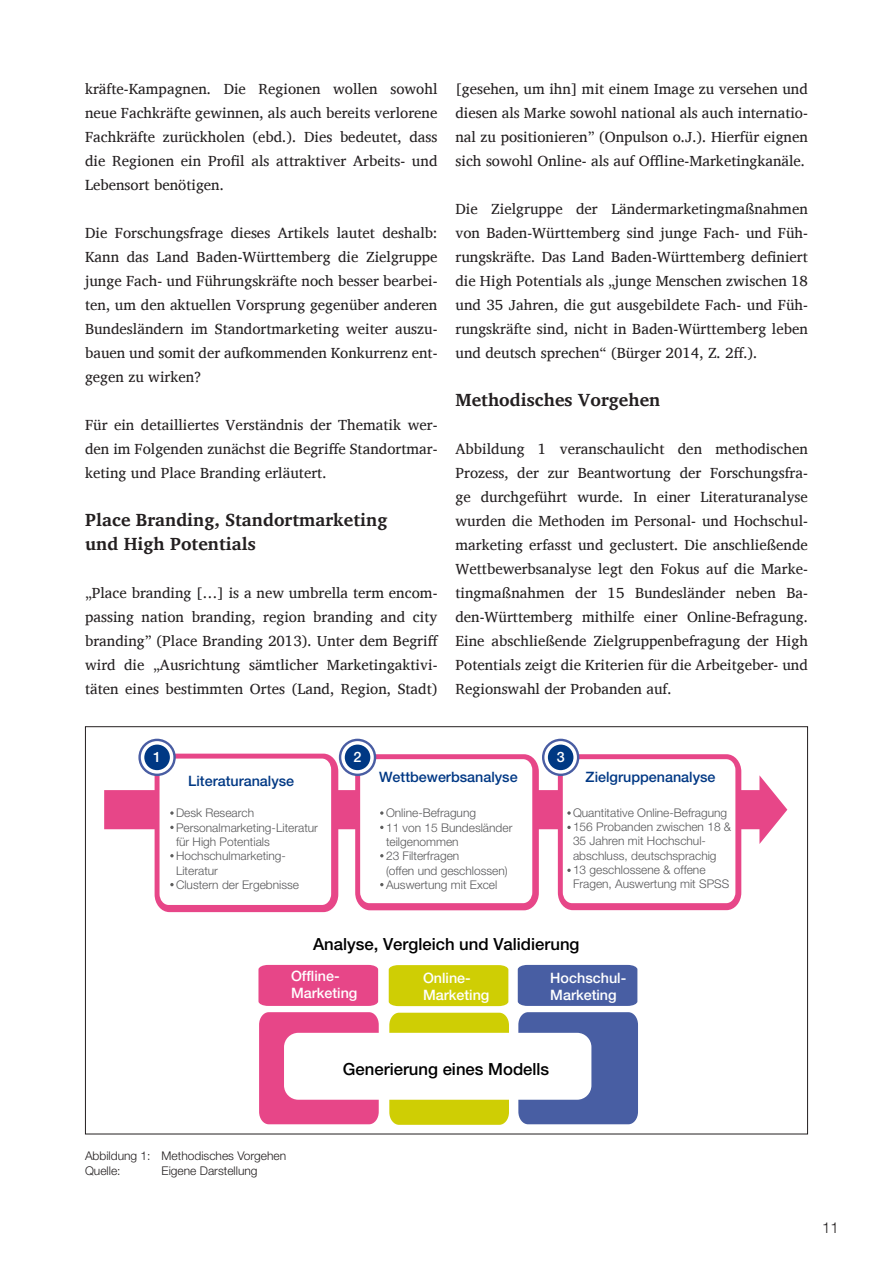
<style>
.page{position:relative;width:893px;height:1263px;background:#fff}
.page>*{position:absolute;margin:0;border:0;box-sizing:border-box;transform-origin:0 0}
.t1{font:700 18px/24px "Charis SIL";color:#231f20}
.t2{font:500 16.8px "Helvetica Neue";color:#000}
.t3{font:15px/24px "Charis SIL";color:#231f20;text-align:justify}
.t4{font:300 15px "Helvetica Neue";color:#231f20}
.t5{font:500 14.4px/17.2px "Helvetica Neue";color:#fff}
.t6{font:500 14.4px "Helvetica Neue";color:#003884}
.t7{font:300 12px/14.4px "Helvetica Neue";color:#58585a}
.t8{font:300 12px/15px "Helvetica Neue";color:#231f20}
</style>
<div class="page">
<svg style="left:104px;top:775px;width:683px;height:69px;fill:#e74688"></svg>
<svg style="left:138px;top:739px;width:38px;height:37px"></svg>
<div style="left:141px;top:741px;width:32px;height:33px;background:#fff;border-radius:50%"></div>
<div style="left:144px;top:744px;width:26px;height:26px;background:#003884;border-radius:50%"></div>
<svg style="left:339px;top:739px;width:37px;height:37px"></svg>
<svg style="left:341px;top:741px;width:33px;height:33px"></svg>
<div style="left:345px;top:744px;width:25px;height:26px;background:#003884;border-radius:50%"></div>
<svg style="left:542px;top:739px;width:37px;height:37px"></svg>
<svg style="left:544px;top:741px;width:33px;height:33px"></svg>
<div style="left:548px;top:744px;width:25px;height:26px;background:#003983;border-radius:50%"></div>
<div style="left:258px;top:965px;width:120px;height:41px;background:#e74688"></div>
<div style="left:389px;top:965px;width:119px;height:41px;background:#cfce04"></div>
<div style="left:518px;top:965px;width:119px;height:41px;background:#485ea3"></div>
<div style="left:259px;top:1012px;width:120px;height:112px;background:#e74688"></div>
<svg style="left:389px;top:1013px;width:120px;height:112px;background:#d0cf0b"></svg>
<div style="left:518px;top:1012px;width:120px;height:112px;background:#485ea3"></div>
<div style="left:284px;top:1033px;width:307px;height:67px;background:#fff;border-radius:14px"></div>
<svg style="left:155px;top:754px;width:183px;height:158px"></svg>
<svg style="left:355px;top:754px;width:184px;height:156px"></svg>
<svg style="left:558px;top:754px;width:183px;height:156px"></svg>
<p class="t3" style="left:85px;top:77px;width:354px">kräfte-Kampagnen. Die Regionen wollen sowohl neue Fachkräfte gewinnen, als auch bereits verlorene Fachkräfte zurückholen (ebd.). Dies bedeutet, dass die Regionen ein Profil als attraktiver Arbeits- und Lebensort benötigen.</p>
<p class="t3" style="left:85px;top:221px;width:354px">Die Forschungsfrage dieses Artikels lautet deshalb:<br>Kann das Land Baden-Württemberg die Zielgruppe junge Fach- und Führungskräfte noch besser bearbei&shy;ten, um den aktuellen Vorsprung gegenüber anderen Bundesländern im Standortmarketing weiter auszu&shy;bauen und somit der aufkommenden Konkurrenz ent&shy;gegen zu wirken?</p>
<p class="t3" style="left:85px;top:413px;width:354px">Für ein detailliertes Verständnis der Thematik wer&shy;den im Folgenden zunächst die Begriffe Standortmar&shy;keting und Place Branding erläutert.</p>
<p class="t1" style="left:85px;top:508px;width:304px">Place Branding, Standortmarketing und High Potentials</p>
<p class="t3" style="left:85px;top:581px;width:355px">„Place branding […] is a new umbrella term encom&shy;passing nation branding, region branding and city branding” (Place Branding 2013). Unter dem Begriff wird die „Ausrichtung sämtlicher Marketingaktivi&shy;täten eines bestimmten Ortes (Land, Region, Stadt)</p>
<p class="t3" style="left:455px;top:77px;width:354px">[gesehen, um ihn] mit einem Image zu versehen und diesen als Marke sowohl national als auch internatio&shy;nal zu positionieren” (Onpulson o.J.). Hierfür eignen sich sowohl Online- als auf Offline-Marketingkanäle.</p>
<p class="t3" style="left:455px;top:197px;width:354px">Die Zielgruppe der Ländermarketingmaßnahmen von Baden-Württemberg sind junge Fach- und Füh&shy;rungskräfte. Das Land Baden-Württemberg definiert die High Potentials als „junge Menschen zwischen 18 und 35 Jahren, die gut ausgebildete Fach- und Füh&shy;rungskräfte sind, nicht in Baden-Württemberg leben und deutsch sprechen“ (Bürger 2014, Z. 2ff.).</p>
<p class="t1" style="left:455px;top:388px;width:206px">Methodisches Vorgehen</p>
<p class="t3" style="left:455px;top:437px;width:354px">Abbildung 1 veranschaulicht den methodischen Prozess, der zur Beantwortung der Forschungsfra&shy;ge durchgeführt wurde. In einer Literaturanalyse wurden die Methoden im Personal- und Hochschul&shy;marketing erfasst und geclustert. Die anschließende Wettbewerbsanalyse legt den Fokus auf die Marke&shy;tingmaßnahmen der 15 Bundesländer neben Ba&shy;den-Württemberg mithilfe einer Online-Befragung.<br>Eine abschließende Zielgruppenbefragung der High Potentials zeigt die Kriterien für die Arbeitgeber- und Regionswahl der Probanden auf.</p>
<p class="t5" style="left:153px;top:748px;width:9px">1</p>
<p class="t5" style="left:354px;top:748px;width:9px">2</p>
<p class="t5" style="left:557px;top:748px;width:9px">3</p>
<p class="t6" style="left:188px;top:772px;width:107px">Literaturanalyse</p>
<p class="t7" style="left:176px;top:805px;width:144px">Desk Research<br>Personalmarketing-Literatur für High Potentials<br>Hochschulmarketing-<br>Literatur<br>Clustern der Ergebnisse</p>
<p class="t6" style="left:379px;top:768px;width:140px">Wettbewerbsanalyse</p>
<p class="t7" style="left:386px;top:805px;width:128px">Online-Befragung<br>11 von 15 Bundesländer teilgenommen<br>23 Filterfragen<br>(offen und geschlossen)<br>Auswertung mit Excel</p>
<p class="t6" style="left:586px;top:768px;width:131px">Zielgruppenanalyse</p>
<p class="t7" style="left:573px;top:805px;width:160px">Quantitative Online-Befragung<br>156 Probanden zwischen 18 &amp;<br>35 Jahren mit Hochschul&shy;abschluss, deutschsprachig<br>13 geschlossene &amp; offene<br>Fragen, Auswertung mit SPSS</p>
<p class="t2" style="left:313px;top:934px;width:268px">Analyse, Vergleich und Validierung</p>
<p class="t5" style="left:291px;top:967px;width:68px">Offline-<br>Marketing</p>
<p class="t5" style="left:423px;top:969px;width:68px">Online-<br>Marketing</p>
<p class="t5" style="left:550px;top:969px;width:77px">Hochschul-<br>Marketing</p>
<p class="t2" style="left:343px;top:1059px;width:208px">Generierung eines Modells</p>
<p class="t8" style="left:85px;top:1147px;width:203px">Abbildung 1: Methodisches Vorgehen<br>Quelle:</p>
<p class="t8" style="left:162px;top:1162px;width:98px">Eigene Darstellung</p>
<p class="t4" style="left:822px;top:1218px;width:18px">11</p>
</div>
